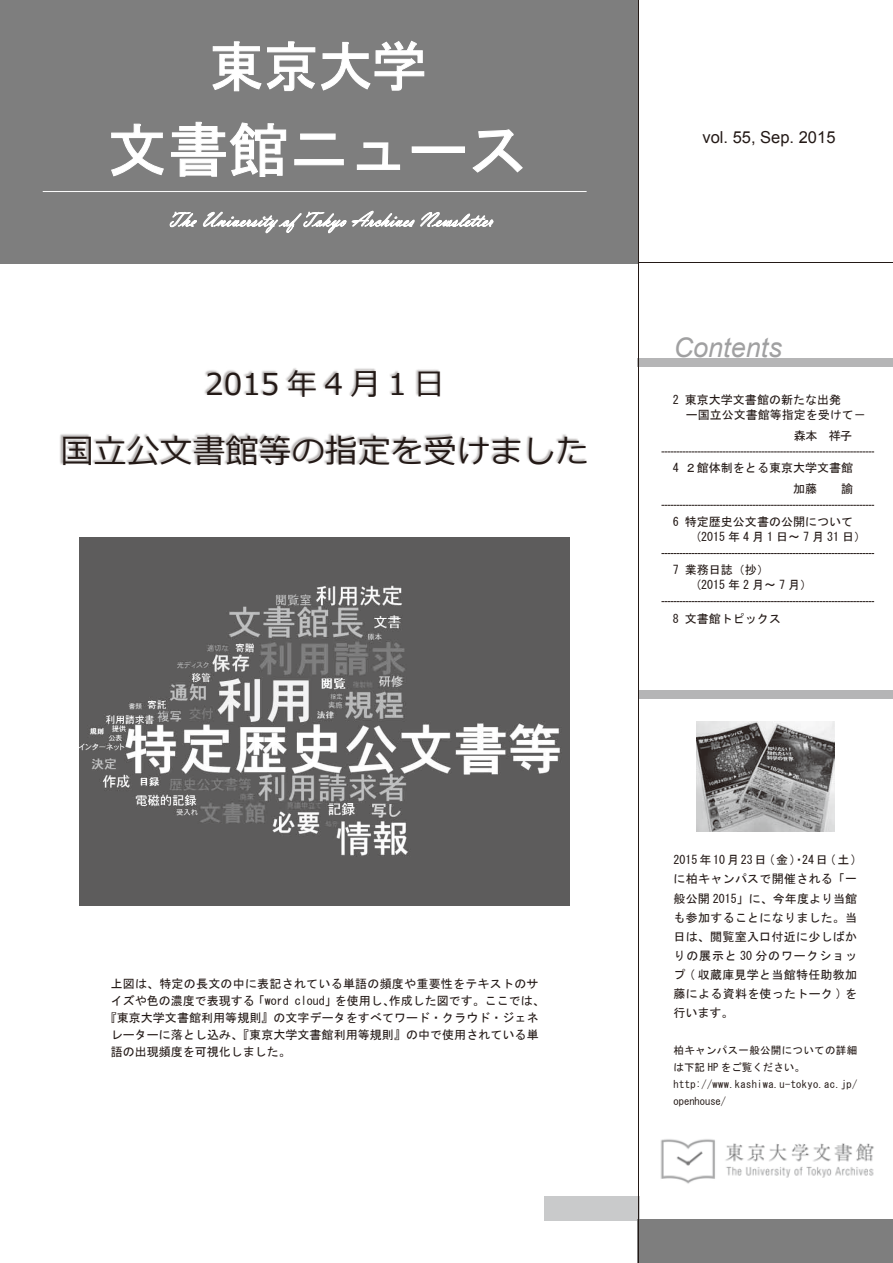
<style>
.page{position:relative;width:893px;height:1263px;background:#fff}
.page>*{position:absolute;margin:0;border:0;box-sizing:border-box;transform-origin:0 0}
.t1{font:60px "MS Gothic";color:#fff}
.t2{font:54.75px "MS Gothic";color:#fff}
.t3{font:33px "Meiryo";color:#231916}
.t4{font:30px "Meiryo";letter-spacing:.25em;color:#231916}
.t5{font:italic 27px "Arial";color:#a0a0a1}
.t6{font:16.5px "Arial";color:#231916}
.t7{font:12px/19.2px "MS Gothic";letter-spacing:.005em;color:#231916}
.t8{font:10.5px/17px "MS Gothic";letter-spacing:.03em;color:#231916}
</style>
<div class="page">
<svg style="left:662px;top:452px;width:212px;height:1px"></svg>
<svg style="left:662px;top:505px;width:212px;height:1px"></svg>
<svg style="left:662px;top:553px;width:212px;height:1px"></svg>
<svg style="left:662px;top:601px;width:212px;height:1px"></svg>
<img style="left:697px;top:721px;width:137px;height:111px">
<img style="left:80px;top:538px;width:490px;height:368px">
<div style="left:59px;top:367px;width:528px;height:98px;background:#231916;opacity:.35"></div>
<div style="left:544px;top:1196px;width:95px;height:24px;background:#c9cacb"></div>
<div style="left:0;top:0;width:639px;height:263px;background:#7e7e7e"></div>
<hr style="left:638px;top:262px;width:255px;height:1px;background:#231916">
<div style="left:638px;top:358px;width:255px;height:9px;background:#b5b5b6"></div>
<div style="left:638px;top:690px;width:255px;height:9px;background:#b5b5b6"></div>
<img style="left:660px;top:1139px;width:214px;height:45px">
<div style="left:638px;top:1219px;width:255px;height:44px;background:#7e7e7e"></div>
<hr style="left:638px;top:0;width:1px;height:1263px;background:#231916">
<svg style="left:212px;top:40px;width:213px;height:52px"></svg>
<svg style="left:111px;top:121px;width:176px;height:56px"></svg>
<svg style="left:294px;top:133px;width:50px;height:33px"></svg>
<svg style="left:356px;top:142px;width:45px;height:28px"></svg>
<div style="left:412px;top:146px;width:53px;height:7px;border:1px solid #fff"></div>
<svg style="left:472px;top:129px;width:51px;height:44px"></svg>
<hr style="left:43px;top:191px;width:544px;height:1px;background:#fff">
<svg style="left:170px;top:212px;width:27px;height:15px"></svg>
<svg style="left:203px;top:212px;width:143px;height:21px"></svg>
<svg style="left:352px;top:211px;width:62px;height:15px"></svg>
<svg style="left:421px;top:212px;width:72px;height:15px"></svg>
<h2 class="t2" style="left:209px;top:39px;width:219px">東京大学</h2>
<h1 class="t1" style="left:107px;top:120px;width:423px">文書館ニュース</h1>
<h3 class="t4" style="left:205px;top:363px;width:241px">2015年4月1日</h3>
<h3 class="t3" style="left:61px;top:428px;width:529px">国立公文書館等の指定を受けました</h3>
<h3 class="t6" style="left:702px;top:126px;width:135px">vol. 55, Sep. 2015</h3>
<h3 class="t5" style="left:674px;top:330px;width:110px">Contents</h3>
<p class="t7" style="left:686px;top:392px;width:181px;line-height:14.9px;text-indent:-13px">2 東京大学文書館の新たな出発<br>ー国立公文書館等指定を受けて－</p>
<p class="t7" style="left:794px;top:426px;width:60px">森本　祥子</p>
<p class="t7" style="left:673px;top:458px;width:181px">4 ２館体制をとる東京大学文書館</p>
<p class="t7" style="left:695px;top:514px;width:173px;line-height:14.9px;text-indent:-22px">6 特定歴史公文書の公開について(2015年4月1日～7月31日）</p>
<p class="t7" style="left:695px;top:562px;width:119px;line-height:14.9px;text-indent:-22px">7 業務日誌（抄）<br>(2015 年 2 月～ 7 月）</p>
<p class="t7" style="left:673px;top:609px;width:109px">8 文書館トピックス</p>
<p class="t7" style="left:111px;top:974px;width:429px">上図は、特定の長文の中に表記されている単語の頻度や重要性をテキストのサ</p>
<p class="t7" style="left:111px;top:991px;width:436px">イズや色の濃度で表現する「word cloud」を使用し、作成した図です。ここでは、</p>
<p class="t7" style="left:105px;top:1008px;width:435px">『東京大学文書館利用等規則』の文字データをすべてワード・クラウド・ジェネ</p>
<p class="t7" style="left:111px;top:1025px;width:429px">レーターに落とし込み、『東京大学文書館利用等規則』の中で使用されている単</p>
<p class="t7" style="left:111px;top:1042px;width:181px">語の出現頻度を可視化しました。</p>
<p class="t7" style="left:674px;top:850px;width:185px;text-align:justify">2015年10月23日(金)・24日(土)に柏キャンパスで開催される「一般公開 2015」に、今年度より当館も参加することになりました。当日は、閲覧室入口付近に少しばかりの展示と 30 分のワークショップ ( 収蔵庫見学と当館特任助教加藤による資料を使ったトーク ) を行います。</p>
<p class="t8" style="left:674px;top:1042px;width:185px">柏キャンパス一般公開についての詳細は下記 HP をご覧ください。http://www.kashiwa.u-tokyo.ac.jp/ openhouse/</p>
</div>
